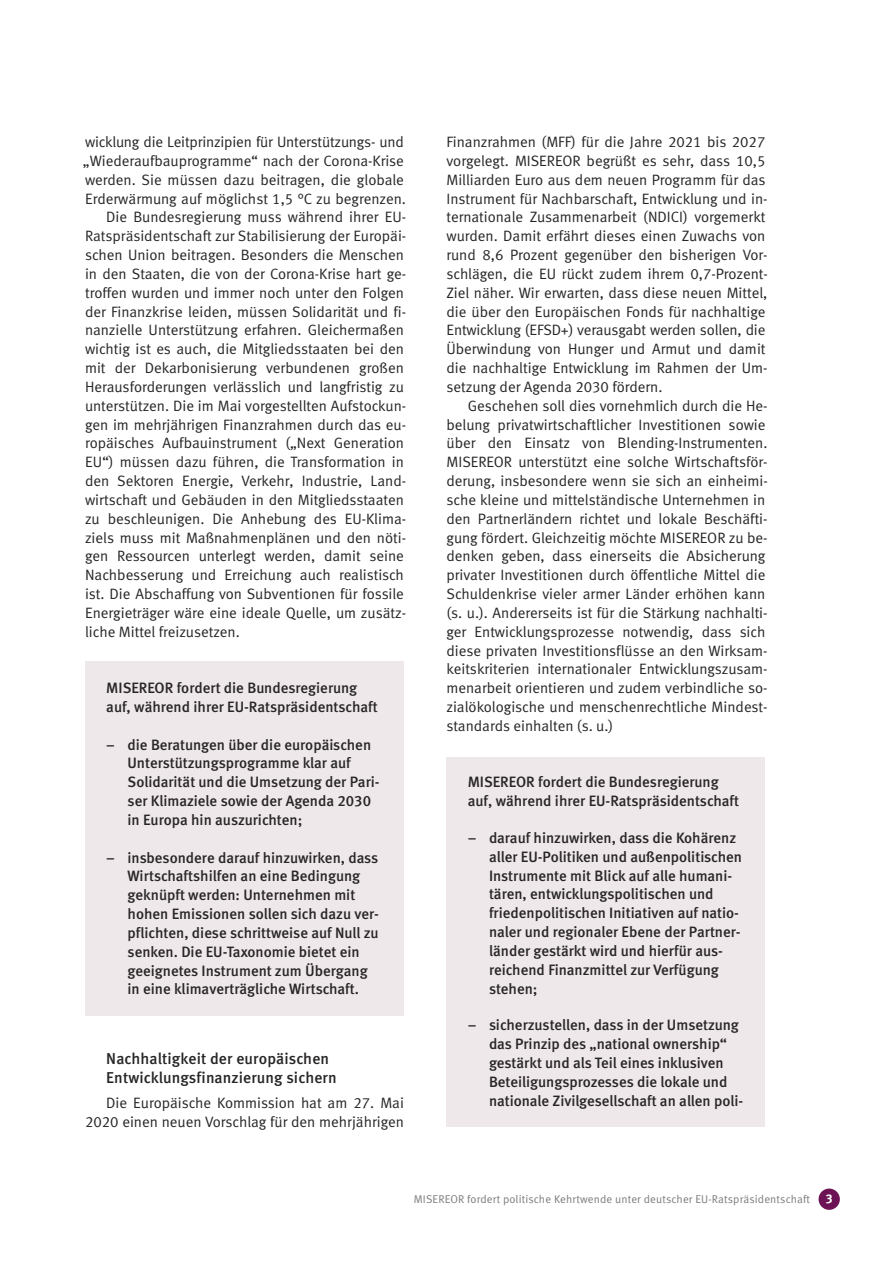
<style>
.page{position:relative;width:893px;height:1263px;background:#fff}
.page>*{position:absolute;margin:0;border:0;box-sizing:border-box;transform-origin:0 0}
.t1{font:15.75px/18.8px "Meta Medium LF";letter-spacing:.01em;color:#272526}
.t2{font:15px/18.8px "Meta Normal LF";color:#272526}
.t3{font:15px/18.9px "Meta Medium LF";color:#272526}
.t4{font:11.25px "Meta Normal LF";letter-spacing:.015em;color:#7d7c7d}
.s1{font-family:"Meta Plus Bold Caps";font-size:12.75px;color:#fff}
</style>
<div class="page">
<div style="left:446px;top:757px;width:319px;height:370px;background:#efe8ea"></div>
<div style="left:85px;top:661px;width:319px;height:354px;background:#efe8ea"></div>
<div style="left:819px;top:1188px;width:21px;height:22px;background:#6d1254;border-radius:50%"></div>
<p class="t2" style="left:85px;top:134px;width:320px">wicklung die Leitprinzipien für Unterstützungs- und</p>
<p class="t2" style="left:83px;top:153px;width:322px">„Wiederaufbauprogramme“ nach der Corona-Krise</p>
<p class="t2" style="left:85px;top:172px;width:320px">werden. Sie müssen dazu beitragen, die globale</p>
<p class="t2" style="left:85px;top:190px;width:322px">Erderwärmung auf möglichst 1,5 °C zu begrenzen.</p>
<p class="t2" style="left:106px;top:209px;width:301px">Die Bundesregierung muss während ihrer EU-</p>
<p class="t2" style="left:85px;top:228px;width:323px">Ratspräsidentschaft zur Stabilisierung der Europäi-</p>
<p class="t2" style="left:85px;top:247px;width:320px">schen Union beitragen. Besonders die Menschen</p>
<p class="t2" style="left:85px;top:266px;width:323px">in den Staaten, die von der Corona-Krise hart ge-</p>
<p class="t2" style="left:85px;top:285px;width:320px">troffen wurden und immer noch unter den Folgen</p>
<p class="t2" style="left:85px;top:303px;width:323px">der Finanzkrise leiden, müssen Solidarität und fi-</p>
<p class="t2" style="left:85px;top:322px;width:320px">nanzielle Unterstützung erfahren. Gleichermaßen</p>
<p class="t2" style="left:85px;top:341px;width:320px">wichtig ist es auch, die Mitgliedsstaaten bei den</p>
<p class="t2" style="left:85px;top:360px;width:320px">mit der Dekarbonisierung verbundenen großen</p>
<p class="t2" style="left:85px;top:379px;width:320px">Herausforderungen verlässlich und langfristig zu</p>
<p class="t2" style="left:85px;top:398px;width:323px">unterstützen. Die im Mai vorgestellten Aufstockun-</p>
<p class="t2" style="left:85px;top:416px;width:323px">gen im mehrjährigen Finanzrahmen durch das eu-</p>
<p class="t2" style="left:85px;top:435px;width:320px">ropäisches Aufbauinstrument („Next Generation</p>
<p class="t2" style="left:85px;top:454px;width:320px">EU“) müssen dazu führen, die Transformation in</p>
<p class="t2" style="left:85px;top:473px;width:323px">den Sektoren Energie, Verkehr, Industrie, Land-</p>
<p class="t2" style="left:85px;top:492px;width:320px">wirtschaft und Gebäuden in den Mitgliedsstaaten</p>
<p class="t2" style="left:85px;top:510px;width:323px">zu beschleunigen. Die Anhebung des EU-Klima-</p>
<p class="t2" style="left:85px;top:529px;width:323px">ziels muss mit Maßnahmenplänen und den nöti-</p>
<p class="t2" style="left:85px;top:548px;width:320px">gen Ressourcen unterlegt werden, damit seine</p>
<p class="t2" style="left:85px;top:567px;width:320px">Nachbesserung und Erreichung auch realistisch</p>
<p class="t2" style="left:85px;top:586px;width:320px">ist. Die Abschaffung von Subventionen für fossile</p>
<p class="t2" style="left:85px;top:605px;width:323px">Energieträger wäre eine ideale Quelle, um zusätz-</p>
<p class="t2" style="left:85px;top:623px;width:156px">liche Mittel freizusetzen.</p>
<p class="t3" style="left:106px;top:680px;width:273px">MISEREOR fordert die Bundesregierung auf, während ihrer EU-Ratspräsidentschaft</p>
<p class="t3" style="left:128px;top:736px;width:254px;text-indent:-21px">– die Beratungen über die europäischen Unterstützungsprogramme klar auf Solidarität und die Umsetzung der Pari&shy;ser Klimaziele sowie der Agenda 2030 in Europa hin auszurichten;</p>
<p class="t3" style="left:128px;top:849px;width:253px;text-indent:-21px">– insbesondere darauf hinzuwirken, dass Wirtschaftshilfen an eine Bedingung geknüpft werden: Unternehmen mit hohen Emissionen sollen sich dazu ver&shy;pflichten, diese schrittweise auf Null zu senken. Die EU-Taxonomie bietet ein geeignetes Instrument zum Übergang in eine klimaverträgliche Wirtschaft.</p>
<p class="t1" style="left:106px;top:1051px;width:232px">Nachhaltigkeit der europäischen<br>Entwicklungsfinanzierung sichern</p>
<p class="t2" style="left:85px;top:1095px;width:320px;text-align:right">Die Europäische Kommission hat am 27. Mai<br>2020 einen neuen Vorschlag für den mehrjährigen</p>
<p class="t2" style="left:446px;top:134px;width:323px">Finanzrahmen (MFF) für die Jahre 2021 bis 2027 vorgelegt. MISEREOR begrüßt es sehr, dass 10,5<br>Milliarden Euro aus dem neuen Programm für das Instrument für Nachbarschaft, Entwicklung und in&shy;ternationale Zusammenarbeit (NDICI) vorgemerkt wurden. Damit erfährt dieses einen Zuwachs von rund 8,6 Prozent gegenüber den bisherigen Vor&shy;schlägen, die EU rückt zudem ihrem 0,7-Prozent-Ziel näher. Wir erwarten, dass diese neuen Mittel, die über den Europäischen Fonds für nachhaltige Entwicklung (EFSD+) verausgabt werden sollen, die Überwindung von Hunger und Armut und damit die nachhaltige Entwicklung im Rahmen der Um&shy;setzung der Agenda 2030 fördern.</p>
<p class="t2" style="left:446px;top:398px;width:323px;text-indent:21px">Geschehen soll dies vornehmlich durch die He&shy;belung privatwirtschaftlicher Investitionen sowie über den Einsatz von Blending-Instrumenten.<br>MISEREOR unterstützt eine solche Wirtschaftsför&shy;derung, insbesondere wenn sie sich an einheimi&shy;sche kleine und mittelständische Unternehmen in den Partnerländern richtet und lokale Beschäfti&shy;gung fördert. Gleichzeitig möchte MISEREOR zu be&shy;denken geben, dass einerseits die Absicherung privater Investitionen durch öffentliche Mittel die Schuldenkrise vieler armer Länder erhöhen kann (s. u.). Andererseits ist für die Stärkung nachhalti&shy;ger Entwicklungsprozesse notwendig, dass sich diese privaten Investitionsflüsse an den Wirksam&shy;keitskriterien internationaler Entwicklungszusam&shy;menarbeit orientieren und zudem verbindliche so&shy;zialökologische und menschenrechtliche Mindest&shy;standards einhalten (s. u.)</p>
<p class="t3" style="left:468px;top:774px;width:273px">MISEREOR fordert die Bundesregierung auf, während ihrer EU-Ratspräsidentschaft</p>
<p class="t3" style="left:489px;top:830px;width:255px;text-indent:-21px">– darauf hinzuwirken, dass die Kohärenz aller EU-Politiken und außenpolitischen Instrumente mit Blick auf alle humani&shy;tären, entwicklungspolitischen und friedenpolitischen Initiativen auf natio&shy;naler und regionaler Ebene der Partner&shy;länder gestärkt wird und hierfür aus&shy;reichend Finanzmittel zur Verfügung stehen;</p>
<p class="t3" style="left:489px;top:1017px;width:256px;text-indent:-21px">– sicherzustellen, dass in der Umsetzung das Prinzip des „national ownership“ gestärkt und als Teil eines inklusiven Beteiligungsprozesses die lokale und nationale Zivilgesellschaft an allen poli-</p>
<p class="t4" style="left:414px;top:1195px;width:420px">MISEREOR fordert politische Kehrtwende unter deutscher EU-Ratspräsidentschaft <span class="s1">3</span></p>
</div>
